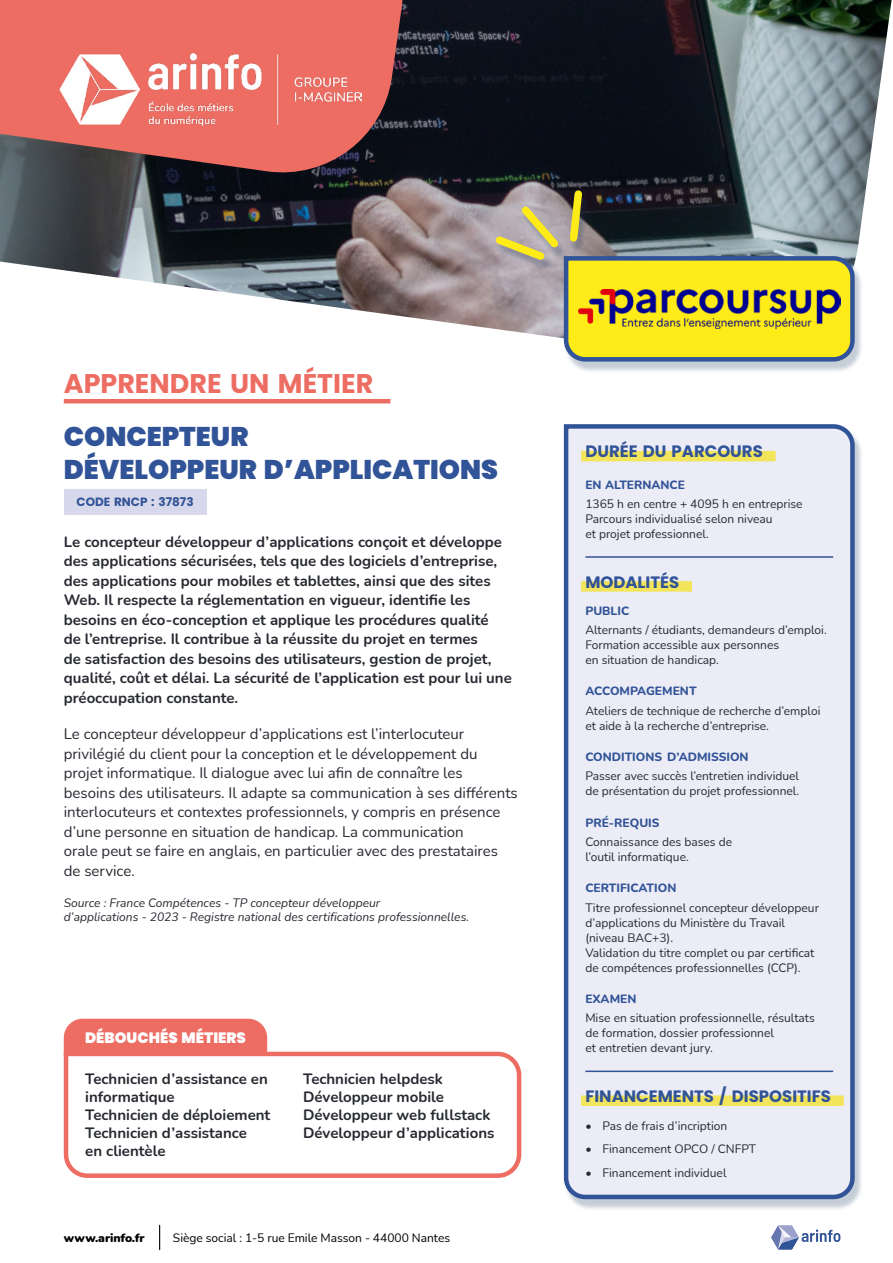
<style>
.page{position:relative;width:893px;height:1263px;background:#fff}
.page>*{position:absolute;margin:0;border:0;box-sizing:border-box;transform-origin:0 0}
.t1{font:900 27px/32.4px "Poppins";color:#315397}
.t2{font:700 27px "Poppins";color:#ed6d63}
.t3{font:700 16.5px "Poppins";color:#315397}
.t4{font:700 15px/19.5px "Nunito";color:#272931}
.t5{font:15px/19.5px "Nunito";color:#272931}
.t6{font:900 15px "Poppins";color:#fff}
.t7{font:12px/15px "Nunito";color:#272931}
.t8{font:italic 12px/14.4px "Nunito";color:#272931}
.t9{font:800 12px "Nunito";color:#315397}
.t10{font:12px "Nunito";color:#000}
.t11{font:700 12px "Poppins";color:#315397}
.t12{font:900 12px "Nunito";letter-spacing:-.01em;color:#000}
</style>
<div class="page">
<svg style="left:771px;top:1225px;width:69px;height:24px"></svg>
<img style="left:0;top:0;width:892px;height:329px">
<hr style="left:64px;top:399px;width:326px;height:4px;background:#ed6d63">
<div style="left:64px;top:489px;width:142px;height:25px;background:#d7d8eb"></div>
<div style="left:564px;top:428px;width:299px;height:783px;background:#16365b;opacity:.25"></div>
<svg style="left:563px;top:424px;width:294px;height:777px"></svg>
<div style="left:64px;top:1019px;width:203px;height:30px;background:#ed6d63"></div>
<svg style="left:63px;top:1049px;width:459px;height:129px"></svg>
<svg style="left:159px;top:1225px;width:1px;height:25px"></svg>
<svg style="left:0;top:0;width:410px;height:180px;fill:#ed6d63"></svg>
<img style="left:59px;top:53px;width:302px;height:73px">
<div style="left:564px;top:260px;width:299px;height:113px;background:#16365b;opacity:.25"></div>
<svg style="left:490px;top:186px;width:367px;height:178px"></svg>
<img style="left:579px;top:289px;width:261px;height:39px">
<h1 class="t2" style="left:64px;top:367px;width:311px">APPRENDRE UN MÉTIER</h1>
<h1 class="t1" style="left:64px;top:421px;width:436px">CONCEPTEUR<br>DÉVELOPPEUR D’APPLICATIONS</h1>
<p class="t11" style="left:77px;top:495px;width:119px">CODE RNCP : 37873</p>
<p class="t4" style="left:64px;top:531px;width:450px">Le concepteur développeur d’applications conçoit et développe des applications sécurisées, tels que des logiciels d’entreprise, des applications pour mobiles et tablettes, ainsi que des sites Web. Il respecte la réglementation en vigueur, identifie les besoins en éco-conception et applique les procédures qualité<br>de l’entreprise. Il contribue à la réussite du projet en termes<br>de satisfaction des besoins des utilisateurs, gestion de projet, qualité, coût et délai. La sécurité de l’application est pour lui une préoccupation constante.</p>
<p class="t5" style="left:64px;top:724px;width:456px">Le concepteur développeur d’applications est l’interlocuteur privilégié du client pour la conception et le développement du projet informatique. Il dialogue avec lui afin de connaître les besoins des utilisateurs. Il adapte sa communication à ses différents interlocuteurs et contextes professionnels, y compris en présence d’une personne en situation de handicap. La communication<br>orale peut se faire en anglais, en particulier avec des prestataires de service.</p>
<p class="t8" style="left:64px;top:895px;width:407px">Source : France Compétences - TP concepteur développeur<br>d’applications - 2023 - Registre national des certifications professionnelles.</p>
<p class="t6" style="left:85px;top:1029px;width:162px">DÉBOUCHÉS MÉTIERS</p>
<p class="t4" style="left:85px;top:1069px;width:187px;line-height:18px">Technicien d’assistance en informatique<br>Technicien de déploiement<br>Technicien d’assistance<br>en clientèle</p>
<p class="t4" style="left:303px;top:1069px;width:193px;line-height:18px">Technicien helpdesk<br>Développeur mobile<br>Développeur web fullstack<br>Développeur d’applications</p>
<p class="t12" style="left:64px;top:1229px;width:82px">www.arinfo.fr</p>
<p class="t10" style="left:173px;top:1229px;width:279px">Siège social : 1-5 rue Emile Masson - 44000 Nantes</p>
<h2 class="t3" style="left:585px;top:442px;width:179px">DURÉE DU PARCOURS</h2>
<p class="t9" style="left:585px;top:476px;width:101px">EN ALTERNANCE</p>
<p class="t7" style="left:585px;top:496px;width:219px">1365 h en centre + 4095 h en entreprise<br>Parcours individualisé selon niveau<br>et projet professionnel.</p>
<h2 class="t3" style="left:585px;top:572px;width:95px">MODALITÉS</h2>
<p class="t9" style="left:585px;top:602px;width:45px">PUBLIC</p>
<p class="t7" style="left:585px;top:622px;width:243px">Alternants / étudiants, demandeurs d’emploi.<br>Formation accessible aux personnes<br>en situation de handicap.</p>
<p class="t9" style="left:585px;top:683px;width:113px">ACCOMPAGEMENT</p>
<p class="t7" style="left:585px;top:702px;width:237px">Ateliers de technique de recherche d’emploi et aide à la recherche d’entreprise.</p>
<p class="t9" style="left:585px;top:748px;width:165px">CONDITIONS D’ADMISSION</p>
<p class="t7" style="left:585px;top:768px;width:215px">Passer avec succès l’entretien individuel de présentation du projet professionnel.</p>
<p class="t9" style="left:585px;top:814px;width:76px">PRÉ-REQUIS</p>
<p class="t7" style="left:585px;top:834px;width:148px">Connaissance des bases de l’outil informatique.</p>
<p class="t9" style="left:585px;top:879px;width:93px">CERTIFICATION</p>
<p class="t7" style="left:585px;top:899px;width:235px">Titre professionnel concepteur développeur d’applications du Ministère du Travail (niveau BAC+3).<br>Validation du titre complet ou par certificat de compétences professionnelles (CCP).</p>
<p class="t9" style="left:585px;top:990px;width:53px">EXAMEN</p>
<p class="t7" style="left:585px;top:1010px;width:231px">Mise en situation professionnelle, résultats de formation, dossier professionnel<br>et entretien devant jury.</p>
<h2 class="t3" style="left:585px;top:1086px;width:247px">FINANCEMENTS / DISPOSITIFS</h2>
<p class="t7" style="left:585px;top:1117px;width:144px">• Pas de frais d’incription</p>
<p class="t7" style="left:585px;top:1141px;width:172px">• Financement OPCO / CNFPT</p>
<p class="t7" style="left:585px;top:1164px;width:143px">• Financement individuel</p>
</div>
